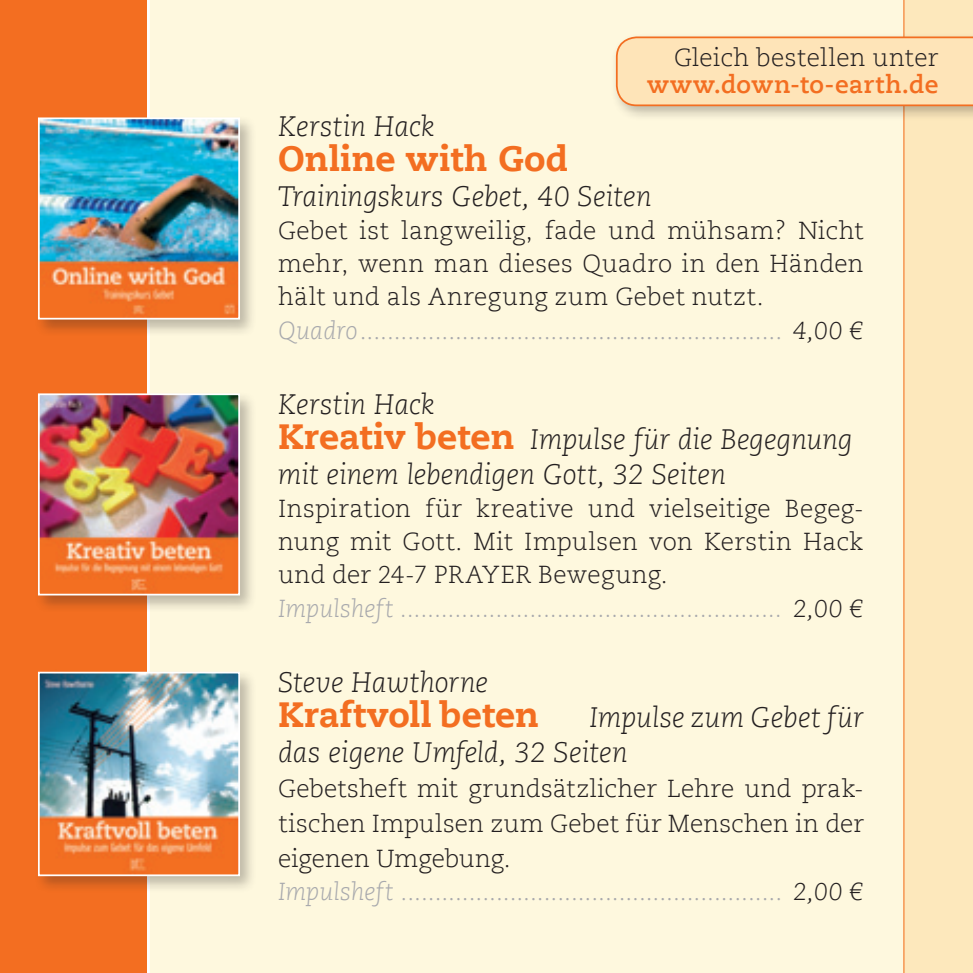
<style>
.page{position:relative;width:973px;height:973px;background:#fff}
.page>*{position:absolute;margin:0;border:0;box-sizing:border-box;transform-origin:0 0}
.t1{font:800 35px "Caecilia LT";letter-spacing:.005em;color:#f36e21}
.t2{font:italic 300 28px/34.6px "Caecilia LT";letter-spacing:-.005em;color:#231f20}
.t3{font:300 24.5px/33.2px "Caecilia LT";letter-spacing:.01em;color:#231f20}
.t4{font:700 24.5px "Caecilia LT";letter-spacing:.025em;color:#f36e21}
.s1{font-style:italic;color:#a8a9ad}
.s2{color:#a8a9ad}
.s3{font-style:italic}
.s4{font-weight:800;font-style:normal;font-size:35px;color:#f36e21}
</style>
<div class="page">
<div style="left:0;top:0;width:972px;height:972px;background:#fef8de"></div>
<div style="left:903px;top:0;width:69px;height:972px;background:#fde8bc"></div>
<hr style="left:903px;top:0;width:1px;height:972px;background:#f36e21">
<div style="left:609px;top:30px;width:363px;height:91px;background:#231f20;opacity:.3"></div>
<svg style="left:615px;top:36px;width:357px;height:70px"></svg>
<hr style="left:146px;top:0;width:4px;height:972px;background:#fff">
<div style="left:0;top:0;width:147px;height:972px;background:#f36e21"></div>
<div style="left:34px;top:113px;width:223px;height:223px;background:#231f20;opacity:.3"></div>
<img style="left:37px;top:117px;width:204px;height:203px">
<div style="left:34px;top:389px;width:223px;height:223px;background:#231f20;opacity:.3"></div>
<img style="left:37px;top:392px;width:204px;height:204px">
<div style="left:34px;top:667px;width:223px;height:226px;background:#231f20;opacity:.3"></div>
<img style="left:37px;top:670px;width:204px;height:206px">
<p class="t3" style="left:674px;top:42px;width:266px">Gleich bestellen unter</p>
<p class="t4" style="left:647px;top:70px;width:292px">www.down-to-earth.de</p>
<p class="t2" style="left:278px;top:110px;width:158px">Kerstin Hack</p>
<h1 class="t1" style="left:278px;top:137px;width:292px">Online with God</h1>
<p class="t2" style="left:278px;top:179px;width:375px">Trainingskurs Gebet, 40 Seiten</p>
<p class="t3" style="left:278px;top:214px;width:587px">Gebet ist langweilig, fade und mühsam? Nicht mehr, wenn man dieses Quadro in den Händen hält und als Anregung zum Gebet nutzt.<br><span class="s1">Quadro</span><span class="s2">..............................................................</span> <span class="s3">4,00 €</span></p>
<p class="t2" style="left:278px;top:387px;width:576px">Kerstin Hack<br><span class="s4">Kreativ beten</span> Impulse für die Begegnung mit einem lebendigen Gott, 32 Seiten</p>
<p class="t3" style="left:278px;top:492px;width:587px">Inspiration für kreative und vielseitige Begeg&shy;nung mit Gott. Mit Impulsen von Kerstin Hack und der 24-7 PRAYER Bewegung.<br><span class="s1">Impulsheft ........................................................</span> <span class="s3">2,00 €</span></p>
<p class="t2" style="left:278px;top:665px;width:211px">Steve Hawthorne</p>
<h1 class="t1" style="left:278px;top:692px;width:263px">Kraftvoll beten</h1>
<p class="t2" style="left:278px;top:700px;width:587px;text-indent:311px">Impulse zum Gebet für das eigene Umfeld, 32 Seiten</p>
<p class="t3" style="left:278px;top:771px;width:587px;line-height:34.3px">Gebetsheft mit grundsätzlicher Lehre und prak&shy;tischen Impulsen zum Gebet für Menschen in der eigenen Umgebung.<br><span class="s1">Impulsheft</span> <span class="s2">........................................................</span> <span class="s3">2,00 €</span></p>
</div>
